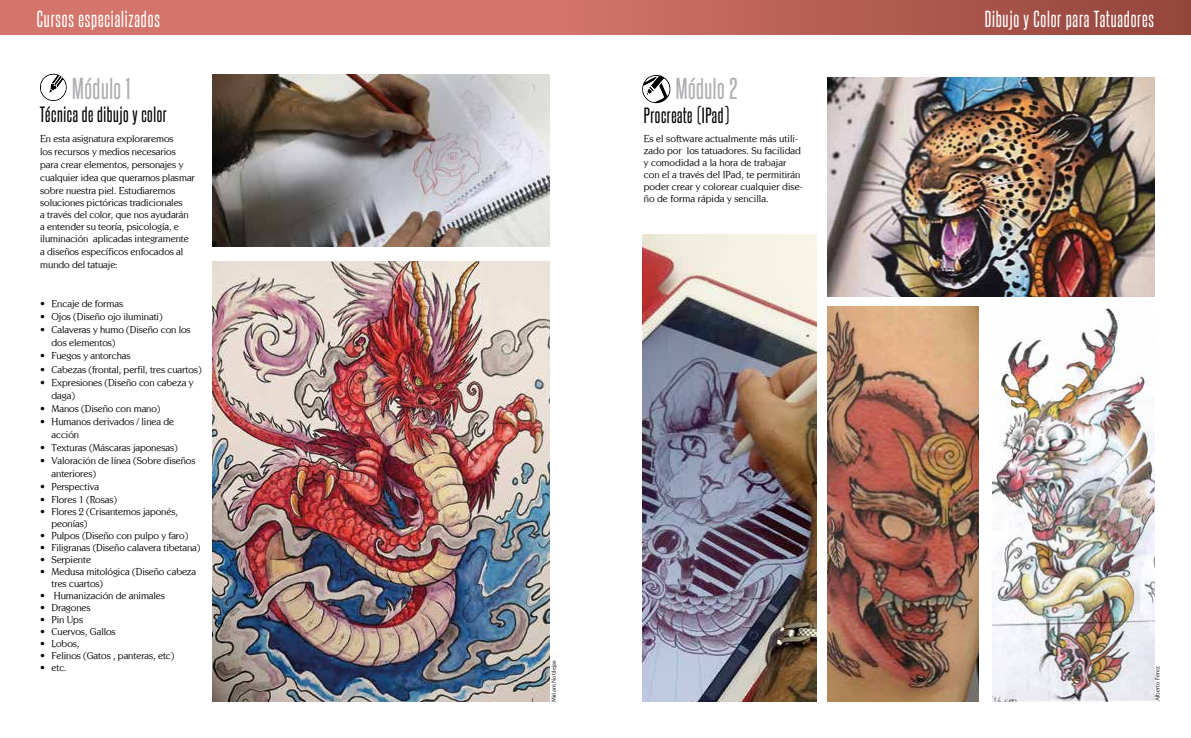
<style>
.page{position:relative;width:1191px;height:738px;background:#fff}
.page>*{position:absolute;margin:0;border:0;box-sizing:border-box;transform-origin:0 0}
.t1{font:26px "Steelfish Rg";letter-spacing:.02em;color:#afaeb2}
.t2{font:20px "Steelfish Rg";letter-spacing:.04em;color:#fff}
.t3{font:19px "Steelfish Rg";letter-spacing:.03em;color:#000}
.t4{font:10px/12px "Centabel";letter-spacing:-.01em;color:#000}
.t5{font:6px "Centabel";color:#000}
</style>
<div class="page">
<svg style="left:0;top:0;width:1191px;height:34px;background:#c1675d"></svg>
<img style="left:212px;top:75px;width:337px;height:171px">
<img style="left:212px;top:261px;width:337px;height:440px">
<img style="left:827px;top:306px;width:151px;height:395px">
<img style="left:642px;top:234px;width:174px;height:467px">
<img style="left:993px;top:308px;width:161px;height:392px">
<svg style="left:642px;top:75px;width:28px;height:28px"></svg>
<img style="left:827px;top:77px;width:328px;height:219px">
<svg style="left:40px;top:74px;width:27px;height:27px"></svg>
<h2 class="t2" style="left:37px;top:4px;width:125px">Cursos especializados</h2>
<h2 class="t2" style="left:984px;top:4px;width:171px">Dibujo y Color para Tatuadores</h2>
<h1 class="t1" style="left:676px;top:70px;width:63px">Módulo 2</h1>
<h3 class="t3" style="left:644px;top:102px;width:87px">Procreate (IPad)</h3>
<h1 class="t1" style="left:72px;top:70px;width:60px">Módulo 1</h1>
<h3 class="t3" style="left:40px;top:101px;width:128px">Técnica de dibujo y color</h3>
<p class="t4" style="left:40px;top:132px;width:156px;line-height:13px">En esta asignatura exploraremos<br>los recursos y medios necesarios para crear elementos, personajes y cualquier idea que queramos plasmar sobre nuestra piel. Estudiaremos</p>
<p class="t4" style="left:40px;top:196px;width:150px">soluciones pictóricas tradicionales a través del color, que nos ayudarán a entender su teoría, psicología, e iluminación aplicadas integramente</p>
<p class="t4" style="left:40px;top:245px;width:145px;line-height:13px">a diseños específicos enfocados al mundo del tatuaje:</p>
<p class="t4" style="left:40px;top:297px;width:84px">• Encaje de formas</p>
<p class="t4" style="left:40px;top:310px;width:124px">• Ojos (Diseño ojo iluminati)</p>
<p class="t4" style="left:52px;top:323px;width:141px;line-height:13px;text-indent:-11px">• Calaveras y humo (Diseño con los dos elementos)</p>
<p class="t4" style="left:40px;top:349px;width:92px">• Fuegos y antorchas</p>
<p class="t4" style="left:40px;top:362px;width:163px">• Cabezas (frontal, perfil, tres cuartos)</p>
<p class="t4" style="left:52px;top:375px;width:143px;line-height:13px;text-indent:-11px">• Expresiones (Diseño con cabeza y daga)</p>
<p class="t4" style="left:40px;top:401px;width:122px">• Manos (Diseño con mano)</p>
<p class="t4" style="left:52px;top:414px;width:124px;line-height:13px;text-indent:-11px">• Humanos derivados / linea de acción</p>
<p class="t4" style="left:40px;top:440px;width:139px">• Texturas (Máscaras japonesas)</p>
<p class="t4" style="left:52px;top:453px;width:145px;line-height:13px;text-indent:-11px">• Valoración de línea (Sobre diseños anteriores)</p>
<p class="t4" style="left:40px;top:479px;width:60px">• Perspectiva</p>
<p class="t4" style="left:40px;top:492px;width:78px">• Flores 1 (Rosas)</p>
<p class="t4" style="left:52px;top:504px;width:128px;text-indent:-11px">• Flores 2 (Crisantemos japonés, peonías)</p>
<p class="t4" style="left:40px;top:528px;width:150px">• Pulpos (Diseño con pulpo y faro)</p>
<p class="t4" style="left:40px;top:540px;width:162px">• Filigranas (Diseño calavera tibetana)</p>
<p class="t4" style="left:40px;top:552px;width:52px">• Serpiente</p>
<p class="t4" style="left:52px;top:564px;width:146px;text-indent:-11px">• Medusa mitológica (Diseño cabeza tres cuartos)</p>
<p class="t4" style="left:40px;top:588px;width:126px">• Humanización de animales</p>
<p class="t4" style="left:40px;top:600px;width:52px">• Dragones</p>
<p class="t4" style="left:40px;top:612px;width:44px">• Pin Ups</p>
<p class="t4" style="left:40px;top:624px;width:77px">• Cuervos, Gallos</p>
<p class="t4" style="left:40px;top:636px;width:41px">• Lobos,</p>
<p class="t4" style="left:40px;top:648px;width:136px">• Felinos (Gatos , panteras, etc)</p>
<p class="t4" style="left:40px;top:660px;width:28px">• etc.</p>
<p class="t5" style="left:550px;top:701px;width:43px;rotate:-90deg">Miriam Noblejas</p>
<p class="t5" style="left:1154px;top:700px;width:36px;rotate:-90deg">Alberto Férez</p>
<p class="t4" style="left:644px;top:132px;width:160px">Es el software actualmente más utili&shy;zado por los tatuadores. Su facilidad y comodidad a la hora de trabajar con el a través del IPad, te permitirán poder crear y colorear cualquier dise&shy;ño de forma rápida y sencilla.</p>
</div>
